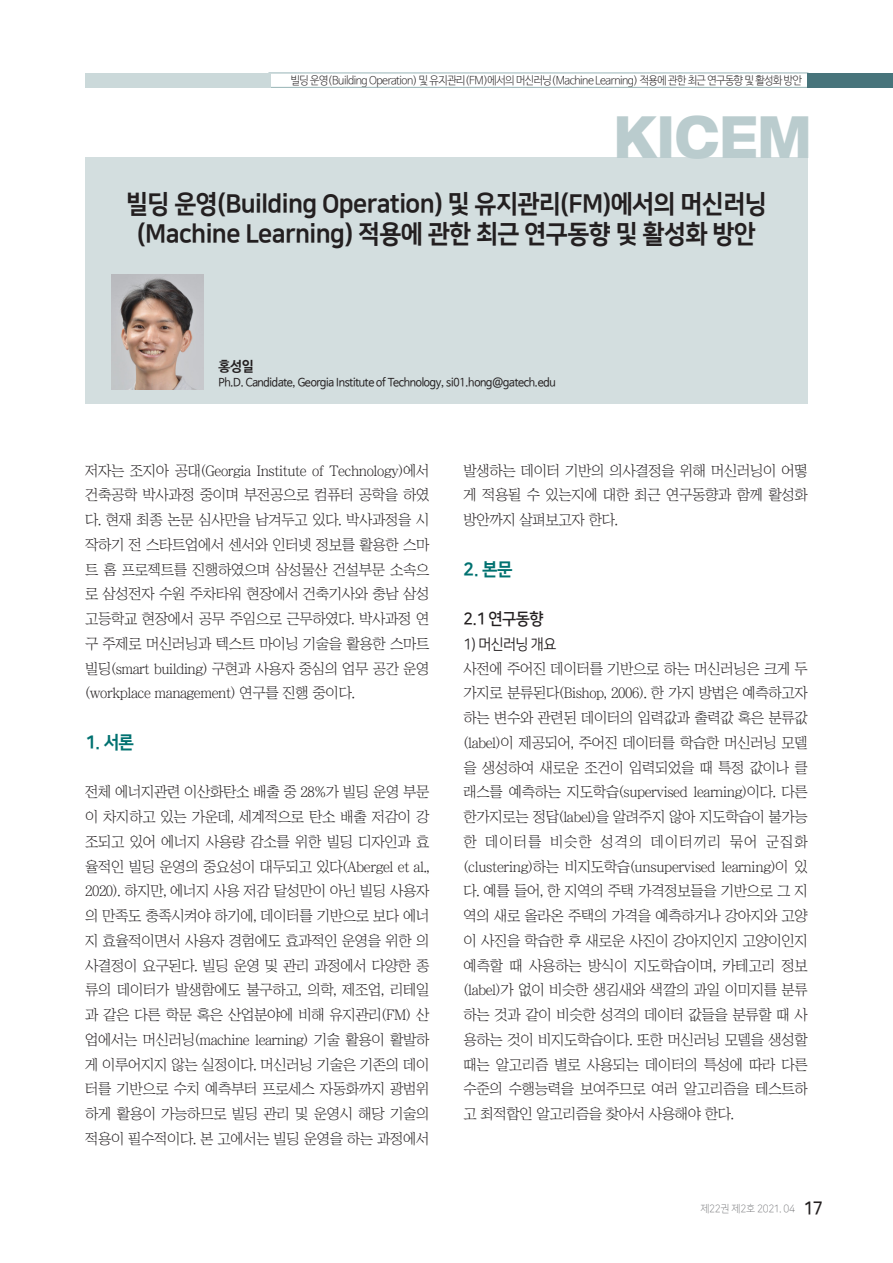
<style>
.page{position:relative;width:893px;height:1263px;background:#fff}
.page>*{position:absolute;margin:0;border:0;box-sizing:border-box;transform-origin:0 0}
.t1{font:800 expanded 58.05px "Helvetica 83";color:#baccce;scale:.8 1}
.t2{font:25.5px/30.6px "Nanum Square EB";letter-spacing:-.025em;color:#231f20;text-align:center;scale:.95 1}
._1{font:18px "Nanum Square EB";color:#007170;scale:.95 1}
._1_1{font:16.5px "Nanum Square B";color:#231f20;scale:.95 1}
._1-2{font:15px "Nanum Square R";letter-spacing:-.04em;color:#231f20;scale:.95 1}
.본문{font:14.7px/24.8px "Chosunilbo NM";letter-spacing:-.025em;color:#231f20;text-align:justify}
.상단저자이름{font:700 14.25px "Nanum Barun Gothic";color:#231f20;scale:.95 1}
.정규{font:300 11.25px "Nanum Barun Gothic";letter-spacing:-.045em;color:#231f20;scale:.93 1}
.상단저자소속{font:11.25px "Nanum Barun Gothic";letter-spacing:-.025em;color:#231f20;scale:.95 1}
.정규-2{font:10.5px "Nanum Square L";letter-spacing:-.025em;color:#6c6d70;scale:.95 1}
.s1{font-family:"Nanum Square B";font-size:18px;color:#231f20}
</style>
<div class="page">
<div style="left:85px;top:157px;width:723px;height:247px;background:#d3dedf"></div>
<div style="left:269px;top:73px;width:539px;height:15px;border:1px solid #97b4b6"></div>
<div style="left:808px;top:73px;width:85px;height:15px;background:#47747b"></div>
<div style="left:85px;top:73px;width:185px;height:15px;background:#cbd9da"></div>
<img style="left:111px;top:274px;width:92px;height:115px">
<p class="정규" style="left:291px;top:74px;width:551px">빌딩 운영(Building Operation) 및 유지관리(FM)에서의 머신러닝(Machine Learning) 적용에 관한 최근 연구동향 및 활성화 방안</p>
<h1 class="t1" style="left:614px;top:100px;width:249px">KICEM</h1>
<p class="t2" style="left:126px;top:189px;width:676px">빌딩 운영(Building Operation) 및 유지관리(FM)에서의 머신러닝 (Machine Learning) 적용에 관한 최근 연구동향 및 활성화 방안</p>
<p class="상단저자이름" style="left:218px;top:359px;width:39px">홍성일</p>
<p class="상단저자소속" style="left:218px;top:376px;width:357px">Ph.D. Candidate, Georgia Institute of Technology, si01.hong@gatech.edu</p>
<p class="본문" style="left:85px;top:458px;width:346px">저자는 조지아 공대(Georgia Institute of Technology)에서 건축공학 박사과정 중이며 부전공으로 컴퓨터 공학을 하였 다. 현재 최종 논문 심사만을 남겨두고 있다. 박사과정을 시 작하기 전 스타트업에서 센서와 인터넷 정보를 활용한 스마 트 홈 프로젝트를 진행하였으며 삼성물산 건설부문 소속으 로 삼성전자 수원 주차타워 현장에서 건축기사와 충남 삼성 고등학교 현장에서 공무 주임으로 근무하였다. 박사과정 연 구 주제로 머신러닝과 텍스트 마이닝 기술을 활용한 스마트 빌딩(smart building) 구현과 사용자 중심의 업무 공간 운영 (workplace management) 연구를 진행 중이다.</p>
<p class="_1" style="left:85px;top:732px;width:53px">1. 서론</p>
<p class="본문" style="left:85px;top:780px;width:346px">전체 에너지관련 이산화탄소 배출 중 28%가 빌딩 운영 부문 이 차지하고 있는 가운데, 세계적으로 탄소 배출 저감이 강 조되고 있어 에너지 사용량 감소를 위한 빌딩 디자인과 효 율적인 빌딩 운영의 중요성이 대두되고 있다(Abergel et al., 2020). 하지만, 에너지 사용 저감 달성만이 아닌 빌딩 사용자 의 만족도 충족시켜야 하기에, 데이터를 기반으로 보다 에너 지 효율적이면서 사용자 경험에도 효과적인 운영을 위한 의 사결정이 요구된다. 빌딩 운영 및 관리 과정에서 다양한 종 류의 데이터가 발생함에도 불구하고, 의학, 제조업, 리테일 과 같은 다른 학문 혹은 산업분야에 비해 유지관리(FM) 산 업에서는 머신러닝(machine learning) 기술 활용이 활발하 게 이루어지지 않는 실정이다. 머신러닝 기술은 기존의 데이 터를 기반으로 수치 예측부터 프로세스 자동화까지 광범위 하게 활용이 가능하므로 빌딩 관리 및 운영시 해당 기술의 적용이 필수적이다. 본 고에서는 빌딩 운영을 하는 과정에서</p>
<p class="본문" style="left:463px;top:458px;width:346px">발생하는 데이터 기반의 의사결정을 위해 머신러닝이 어떻 게 적용될 수 있는지에 대한 최근 연구동향과 함께 활성화 방안까지 살펴보고자 한다.</p>
<p class="_1" style="left:463px;top:559px;width:53px">2. 본문</p>
<p class="_1_1" style="left:463px;top:610px;width:86px">2.1 연구동향</p>
<p class="_1-2" style="left:463px;top:636px;width:99px">1) 머신러닝 개요</p>
<p class="본문" style="left:463px;top:656px;width:346px">사전에 주어진 데이터를 기반으로 하는 머신러닝은 크게 두 가지로 분류된다(Bishop, 2006). 한 가지 방법은 예측하고자 하는 변수와 관련된 데이터의 입력값과 출력값 혹은 분류값 (label)이 제공되어, 주어진 데이터를 학습한 머신러닝 모델 을 생성하여 새로운 조건이 입력되었을 때 특정 값이나 클 래스를 예측하는 지도학습(supervised learning)이다. 다른 한가지로는 정답(label)을 알려주지 않아 지도학습이 불가능 한 데이터를 비슷한 성격의 데이터끼리 묶어 군집화 (clustering)하는 비지도학습(unsupervised learning)이 있 다. 예를 들어, 한 지역의 주택 가격정보들을 기반으로 그 지 역의 새로 올라온 주택의 가격을 예측하거나 강아지와 고양 이 사진을 학습한 후 새로운 사진이 강아지인지 고양이인지 예측할 때 사용하는 방식이 지도학습이며, 카테고리 정보 (label)가 없이 비슷한 생김새와 색깔의 과일 이미지를 분류 하는 것과 같이 비슷한 성격의 데이터 값들을 분류할 때 사 용하는 것이 비지도학습이다. 또한 머신러닝 모델을 생성할 때는 알고리즘 별로 사용되는 데이터의 특성에 따라 다른 수준의 수행능력을 보여주므로 여러 알고리즘을 테스트하 고 최적합인 알고리즘을 찾아서 사용해야 한다.</p>
<p class="정규-2" style="left:700px;top:1203px;width:130px">제22권 제2호 2021. 04 <span class="s1">17</span></p>
</div>
